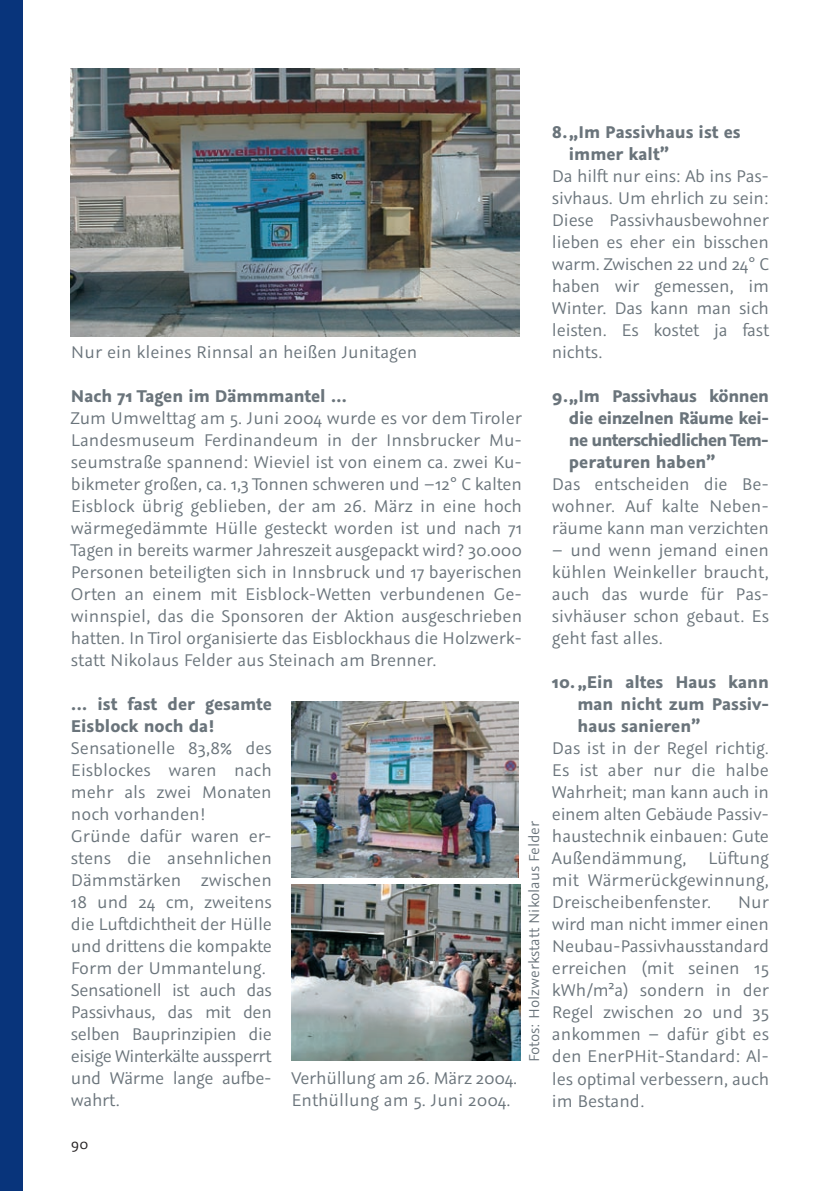
<style>
.page{position:relative;width:840px;height:1191px;background:#fff}
.page>*{position:absolute;margin:0;border:0;box-sizing:border-box;transform-origin:0 0}
.t1{font:19px/22px "Graublau Sans";color:#6a747b;text-align:justify}
.t2{font:700 19px/22px "Graublau Sans";color:#6a747b}
.t3{font:16px "Graublau Sans";color:#6a747b}
.t4{font:16px "Graublau Sans";color:#231f20}
</style>
<div class="page">
<div style="left:0;top:0;width:23px;height:1191px;background:#08347b"></div>
<img style="left:71px;top:68px;width:448px;height:268px">
<img style="left:291px;top:884px;width:229px;height:176px">
<img style="left:291px;top:702px;width:227px;height:175px">
<p class="t1" style="left:71px;top:341px;width:348px">Nur ein kleines Rinnsal an heißen Junitagen</p>
<p class="t2" style="left:71px;top:385px;width:277px">Nach 71 Tagen im Dämmmantel ...</p>
<p class="t1" style="left:71px;top:407px;width:452px">Zum Umwelttag am 5. Juni 2004 wurde es vor dem Tiroler Landesmuseum Ferdinandeum in der Innsbrucker Mu&shy;seumstraße spannend: Wieviel ist von einem ca. zwei Ku&shy;bikmeter großen, ca. 1,3 Tonnen schweren und –12° C kalten Eisblock übrig geblieben, der am 26. März in eine hoch wärmegedämmte Hülle gesteckt worden ist und nach 71<br>Tagen in bereits warmer Jahreszeit ausgepackt wird? 30.000<br>Personen beteiligten sich in Innsbruck und 17 bayerischen Orten an einem mit Eisblock-Wetten verbundenen Ge&shy;winnspiel, das die Sponsoren der Aktion ausgeschrieben hatten. In Tirol organisierte das Eisblockhaus die Holzwerk&shy;statt Nikolaus Felder aus Steinach am Brenner.</p>
<p class="t2" style="left:71px;top:693px;width:202px">... ist fast der gesamte<br>Eisblock noch da!</p>
<p class="t1" style="left:71px;top:737px;width:202px;text-align:left">Sensationelle 83,8% des<br>Eisblockes waren nach mehr als zwei Monaten noch vorhanden!<br>Gründe dafür waren er&shy;stens die ansehnlichen<br>Dämmstärken zwischen<br>18 und 24 cm, zweitens die Luftdichtheit der Hülle und drittens die kompakte<br>Form der Ummantelung.<br>Sensationell ist auch das<br>Passivhaus, das mit den selben Bauprinzipien die eisige Winterkälte aussperrt und Wärme lange aufbe&shy;wahrt.</p>
<p class="t3" style="left:524px;top:1062px;width:243px;rotate:-90deg">Fotos: Holzwerkstatt Nikolaus Felder</p>
<p class="t1" style="left:291px;top:1067px;width:227px">Verhüllung am 26. März 2004.<br>Enthüllung am 5. Juni 2004.</p>
<p class="t4" style="left:71px;top:1135px;width:19px">90</p>
<p class="t2" style="left:568px;top:121px;width:173px;text-indent:-17px">8.„Im Passivhaus ist es immer kalt”</p>
<p class="t1" style="left:551px;top:165px;width:218px">Da hilft nur eins: Ab ins Pas&shy;sivhaus. Um ehrlich zu sein:<br>Diese Passivhausbewohner lieben es eher ein bisschen warm. Zwischen 22 und 24° C haben wir gemessen, im Winter. Das kann man sich leisten. Es kostet ja fast nichts.</p>
<p class="t2" style="left:568px;top:385px;width:201px;text-align:justify;text-indent:-17px">9.„Im Passivhaus können die einzelnen Räume kei&shy;ne unterschiedlichen Tem&shy;peraturen haben”</p>
<p class="t1" style="left:551px;top:473px;width:218px">Das entscheiden die Be&shy;wohner. Auf kalte Neben&shy;räume kann man verzichten</p>
<p class="t1" style="left:551px;top:539px;width:218px">– und wenn jemand einen kühlen Weinkeller braucht, auch das wurde für Pas&shy;sivhäuser schon gebaut. Es geht fast alles.</p>
<p class="t2" style="left:577px;top:671px;width:193px;text-align:justify;text-indent:-26px">10.„Ein altes Haus kann man nicht zum Passiv&shy;haus sanieren”</p>
<p class="t1" style="left:551px;top:737px;width:218px">Das ist in der Regel richtig.<br>Es ist aber nur die halbe Wahrheit; man kann auch in einem alten Gebäude Passiv&shy;haustechnik einbauen: Gute Außendämmung, Lüftung mit Wärmerückgewinnung, Dreischeibenfenster.</p>
<p class="t1" style="left:551px;top:891px;width:218px;text-indent:186px">Nur wird man nicht immer einen Neubau-Passivhausstandard erreichen (mit seinen 15 kWh/m²a) sondern in der Regel zwischen 20 und 35 ankommen – dafür gibt es den EnerPHit-Standard: Al&shy;les optimal verbessern, auch im Bestand.</p>
</div>
